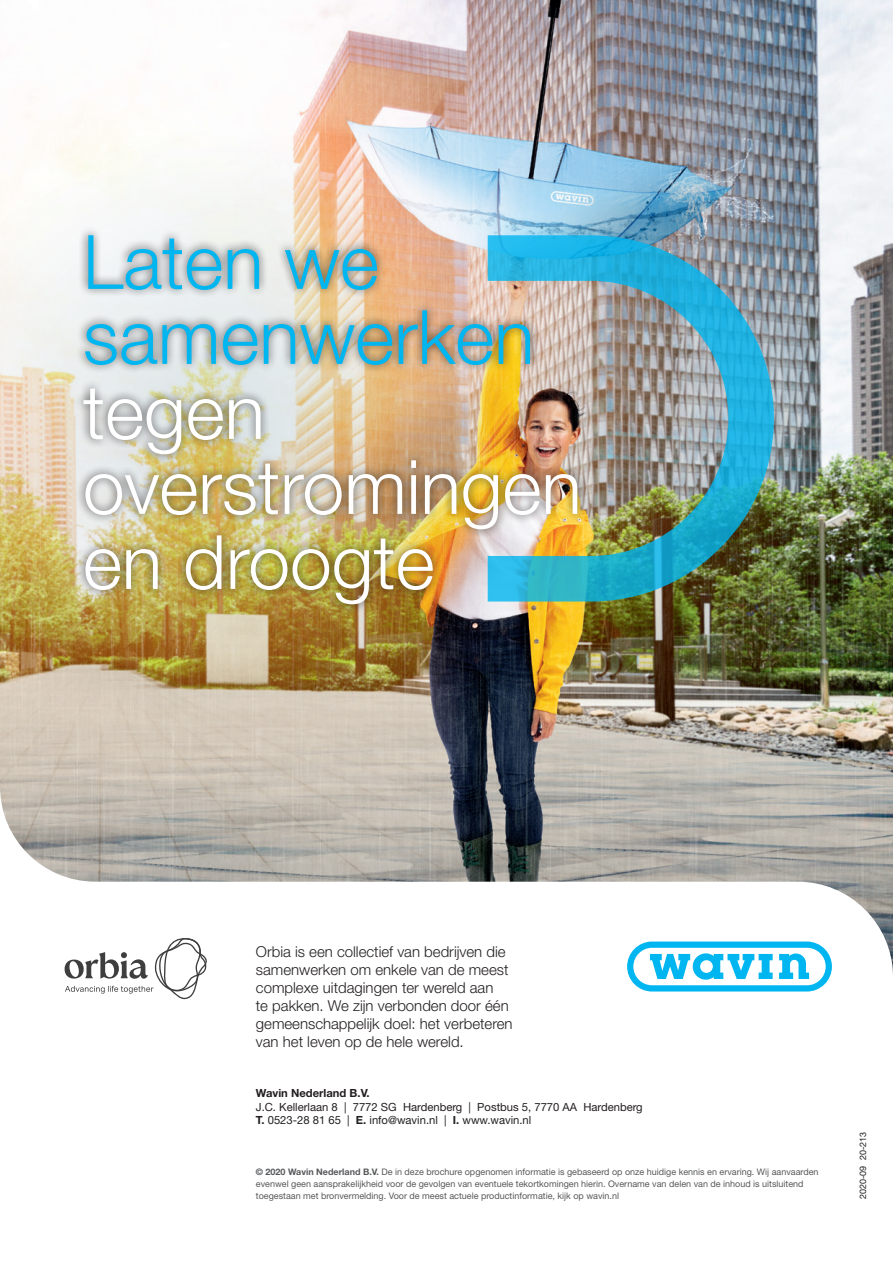
<style>
.page{position:relative;width:893px;height:1263px;background:#fff}
.page>*{position:absolute;margin:0;border:0;box-sizing:border-box;transform-origin:0 0}
.t1{font:300 75px/75px "Helvetica Neue";color:#fff}
.t2{font:300 15px/18px "Helvetica Neue";color:#231f20}
.t3{font:11.25px "Helvetica Neue";color:#231f20}
.t4{font:700 11.25px "Helvetica Neue";color:#231f20}
.t5{font:9px/12px "Helvetica Neue";color:#57585a}
.t6{font:9px "Helvetica Neue";color:#231f20}
.s1{color:#00b6f0}
.s2{font-weight:700}
</style>
<div class="page">
<img style="left:0;top:0;width:893px;height:1000px">
<div style="left:74px;top:226px;width:513px;height:388px;background:#231f20;opacity:.75"></div>
<img style="left:488px;top:235px;width:286px;height:366px">
<svg style="left:65px;top:938px;width:142px;height:61px"></svg>
<svg style="left:627px;top:941px;width:205px;height:50px"></svg>
<p class="t1" style="left:83px;top:223px;width:500px"><span class="s1">Laten we samenwerken </span>tegen overstromingen en droogte</p>
<p class="t2" style="left:256px;top:942px;width:258px">Orbia is een collectief van bedrijven die samenwerken om enkele van de meest complexe uitdagingen ter wereld aan<br>te pakken. We zijn verbonden door één gemeenschappelijk doel: het verbeteren van het leven op de hele wereld.</p>
<p class="t4" style="left:256px;top:1086px;width:115px">Wavin Nederland B.V.</p>
<p class="t3" style="left:256px;top:1100px;width:388px">J.C. Kellerlaan 8 | 7772 SG Hardenberg | Postbus 5, 7770 AA Hardenberg</p>
<p class="t3" style="left:256px;top:1114px;width:277px"><span class="s2">T.</span> 0523-28 81 65 | <span class="s2">E.</span> info@wavin.nl | <span class="s2">I.</span> www.wavin.nl</p>
<p class="t5" style="left:256px;top:1166px;width:564px"><span class="s2">© 2020 Wavin Nederland B.V.</span> De in deze brochure opgenomen informatie is gebaseerd op onze huidige kennis en ervaring. Wij aanvaarden evenwel geen aansprakelijkheid voor de gevolgen van eventuele tekortkomingen hierin. Overname van delen van de inhoud is uitsluitend toegestaan met bronvermelding. Voor de meest actuele productinformatie, kijk op wavin.nl</p>
<p class="t6" style="left:857px;top:1199px;width:69px;rotate:-90deg">2020-09 20-213</p>
</div>
